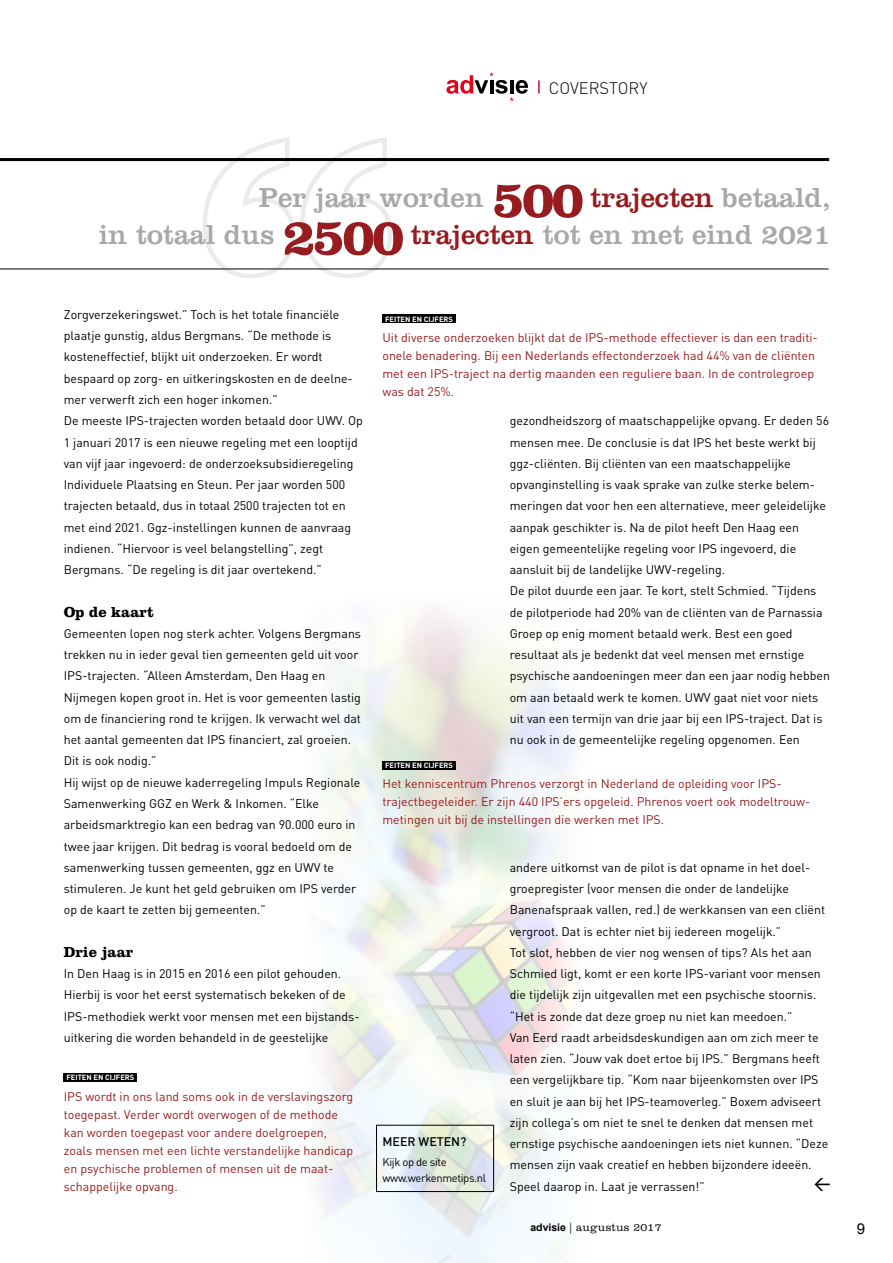
<style>
.page{position:relative;width:893px;height:1263px;background:#fff}
.page>*{position:absolute;margin:0;border:0;box-sizing:border-box;transform-origin:0 0}
.t1{font:28.5px/37.5px "Clarendon LT Std";color:#a7a8aa;text-align:right}
.t2{font:300 16.5px "DIN";color:#000}
.t3{font:700 15px "Clarendon LT Std";color:#000}
.t4{font:15px "Arial";color:#000}
.t5{font:12.3px/21.3px "DIN";color:#000}
.t6{font:12.3px/18px "DIN";color:#961c20}
.t7{font:500 12.3px "DIN";color:#000}
.t8{font:11.25px/16.5px "DIN";letter-spacing:-.035em;color:#000}
.t9{font:300 11.25px "Clarendon LT Std";letter-spacing:.02em;color:#000}
.t10{font:700 7.5px "DIN";color:#fff}
.s1{font-weight:700;font-size:52.5px;color:#961c20}
.s2{color:#961c20}
.s3{font-family:"Arial";font-weight:700;font-size:10.5px}
</style>
<div class="page">
<img style="left:319px;top:611px;width:255px;height:652px">
<svg style="left:200px;top:137px;width:195px;height:141px"></svg>
<div style="left:382px;top:314px;width:74px;height:9px;background:#000"></div>
<div style="left:382px;top:761px;width:74px;height:9px;background:#000"></div>
<div style="left:64px;top:1073px;width:73px;height:9px;background:#000"></div>
<div style="left:376px;top:1125px;width:118px;height:67px;border:1px solid #000"></div>
<svg style="left:446px;top:73px;width:82px;height:28px"></svg>
<svg style="left:538px;top:80px;width:2px;height:14px"></svg>
<hr style="left:0;top:158px;width:829px;height:3px;background:#000">
<hr style="left:0;top:269px;width:829px;height:1px;background:#000">
<h2 class="t2" style="left:549px;top:78px;width:100px">COVE RSTORY</h2>
<h1 class="t1" style="left:99px;top:178px;width:733px">Per jaar worden <span class="s1">500</span> <span class="s2">trajecten</span> betaald,<br>in totaal dus <span class="s1">2500</span> <span class="s2">trajecten</span> tot en met eind 2021</h1>
<p class="t5" style="left:64px;top:304px;width:301px">Zorgverzekeringswet.” Toch is het totale financiële plaatje gunstig, aldus Bergmans. “De methode is kosteneffectief, blijkt uit onderzoeken. Er wordt bespaard op zorg- en uitkeringskosten en de deelne&shy;mer verwerft zich een hoger inkomen.”<br>De meeste IPS-trajecten worden betaald door UWV. Op 1 januari 2017 is een nieuwe regeling met een looptijd van vijf jaar ingevoerd: de onderzoeksubsidieregeling Individuele Plaatsing en Steun. Per jaar worden 500 trajecten betaald, dus in totaal 2500 trajecten tot en met eind 2021. Ggz-instellingen kunnen de aanvraag indienen. “Hiervoor is veel belangstelling”, zegt Bergmans. “De regeling is dit jaar overtekend.”</p>
<p class="t3" style="left:64px;top:602px;width:91px">Op de kaart</p>
<p class="t5" style="left:64px;top:622px;width:299px">Gemeenten lopen nog sterk achter. Volgens Bergmans trekken nu in ieder geval tien gemeenten geld uit voor IPS-trajecten. “Alleen Amsterdam, Den Haag en Nijmegen kopen groot in. Het is voor gemeenten lastig om de financiering rond te krijgen. Ik verwacht wel dat het aantal gemeenten dat IPS financiert, zal groeien.<br>Dit is ook nodig.”<br>Hij wijst op de nieuwe kaderregeling Impuls Regionale Samenwerking GGZ en Werk &amp; Inkomen. “Elke arbeidsmarktregio kan een bedrag van 90.000 euro in twee jaar krijgen. Dit bedrag is vooral bedoeld om de samenwerking tussen gemeenten, ggz en UWV te stimuleren. Je kunt het geld gebruiken om IPS verder op de kaart te zetten bij gemeenten.”</p>
<p class="t3" style="left:64px;top:943px;width:71px">Drie jaar</p>
<p class="t5" style="left:64px;top:963px;width:297px">In Den Haag is in 2015 en 2016 een pilot gehouden.<br>Hierbij is voor het eerst systematisch bekeken of de IPS-methodiek werkt voor mensen met een bijstands&shy;uitkering die worden behandeld in de geestelijke</p>
<p class="t10" style="left:66px;top:1073px;width:69px">FEITEN EN CIJFERS</p>
<p class="t6" style="left:64px;top:1087px;width:291px">IPS wordt in ons land soms ook in de verslavingszorg toegepast. Verder wordt overwogen of de methode kan worden toegepast voor andere doelgroepen, zoals mensen met een lichte verstandelijke handicap en psychische problemen of mensen uit de maat&shy;schappelijke opvang.</p>
<p class="t10" style="left:385px;top:314px;width:69px">FEITEN EN CIJFERS</p>
<p class="t6" style="left:382px;top:328px;width:437px">Uit diverse onderzoeken blijkt dat de IPS-methode effectiever is dan een traditi&shy;onele benadering. Bij een Nederlands effectonderzoek had 44% van de cliënten met een IPS-traject na dertig maanden een reguliere baan. In de controlegroep was dat 25%.</p>
<p class="t10" style="left:385px;top:761px;width:69px">FEITEN EN CIJFERS</p>
<p class="t5" style="left:510px;top:410px;width:322px">gezondheidszorg of maatschappelijke opvang. Er deden 56 mensen mee. De conclusie is dat IPS het beste werkt bij ggz-cliënten. Bij cliënten van een maatschappelijke opvanginstelling is vaak sprake van zulke sterke belem&shy;meringen dat voor hen een alternatieve, meer geleidelijke aanpak geschikter is. Na de pilot heeft Den Haag een eigen gemeentelijke regeling voor IPS ingevoerd, die aansluit bij de landelijke UWV-regeling.<br>De pilot duurde een jaar. Te kort, stelt Schmied. “Tijdens de pilotperiode had 20% van de cliënten van de Parnassia Groep op enig moment betaald werk. Best een goed resultaat als je bedenkt dat veel mensen met ernstige psychische aandoeningen meer dan een jaar nodig hebben om aan betaald werk te komen. UWV gaat niet voor niets uit van een termijn van drie jaar bij een IPS-traject. Dat is nu ook in de gemeentelijke regeling opgenomen. Een</p>
<p class="t6" style="left:382px;top:775px;width:429px">Het kenniscentrum Phrenos verzorgt in Nederland de opleiding voor IPS&shy;trajectbegeleider. Er zijn 440 IPS’ers opgeleid. Phrenos voert ook modeltrouw&shy;metingen uit bij de instellingen die werken met IPS.</p>
<p class="t7" style="left:382px;top:1134px;width:85px">MEER WETEN?</p>
<p class="t8" style="left:382px;top:1153px;width:105px">Kijk op de site www.werkenmetips.nl</p>
<p class="t5" style="left:510px;top:856px;width:320px">andere uitkomst van de pilot is dat opname in het doel&shy;groepregister (voor mensen die onder de landelijke Banenafspraak vallen, red.) de werkkansen van een cliënt vergroot. Dat is echter niet bij iedereen mogelijk.”<br>Tot slot, hebben de vier nog wensen of tips? Als het aan Schmied ligt, komt er een korte IPS-variant voor mensen die tijdelijk zijn uitgevallen met een psychische stoornis. “Het is zonde dat deze groep nu niet kan meedoen.”<br>Van Eerd raadt arbeidsdeskundigen aan om zich meer te laten zien. “Jouw vak doet ertoe bij IPS.” Bergmans heeft een vergelijkbare tip. “Kom naar bijeenkomsten over IPS en sluit je aan bij het IPS-teamoverleg.” Boxem adviseert zijn collega’s om niet te snel te denken dat mensen met ernstige psychische aandoeningen iets niet kunnen. “Deze mensen zijn vaak creatief en hebben bijzondere ideeën.<br>Speel daarop in. Laat je verrassen!”</p>
<p class="t9" style="left:530px;top:1221px;width:133px"><span class="s3">advisie</span> | augustus 2017</p>
<p class="t4" style="left:857px;top:1219px;width:10px">9</p>
</div>
